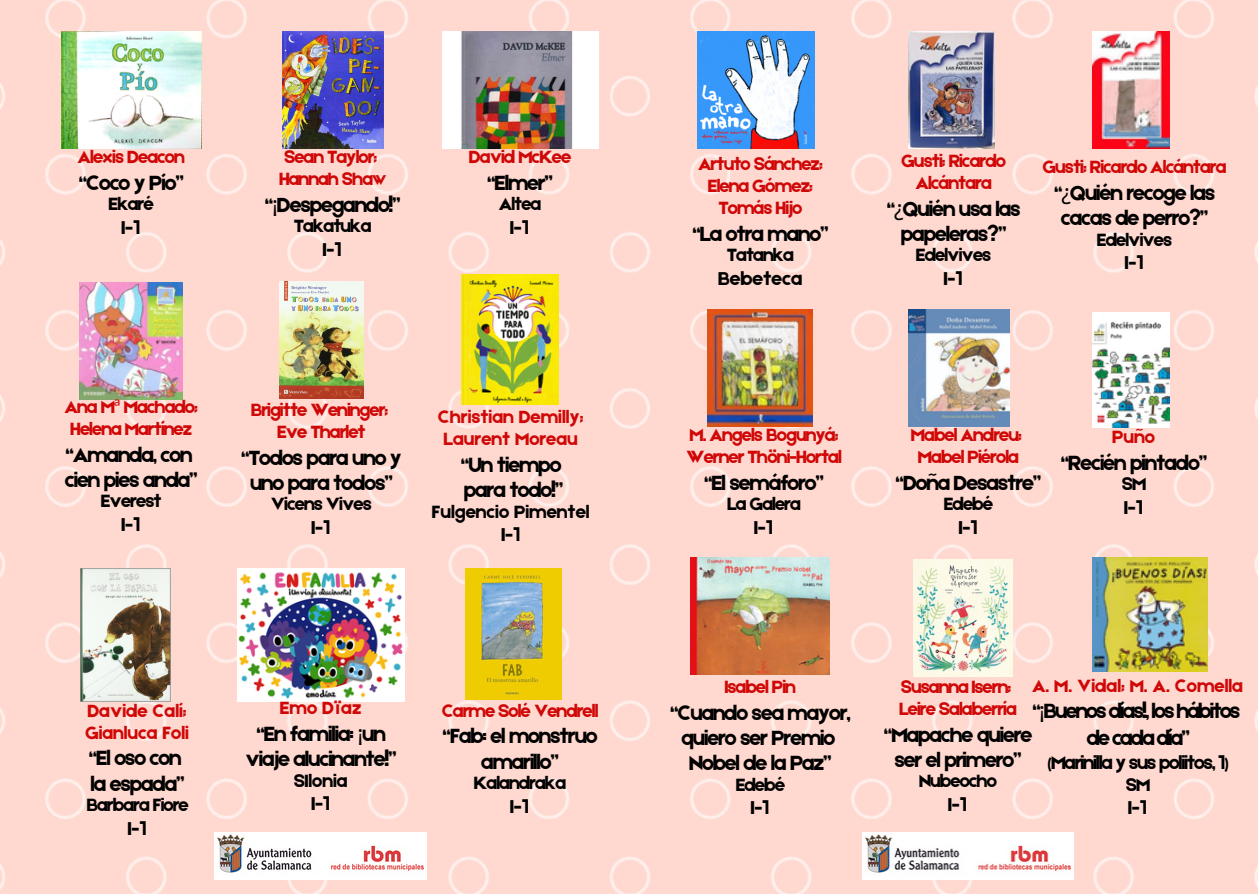
<style>
.page{position:relative;width:1258px;height:894px;background:#fff}
.page>*{position:absolute;margin:0;border:0;box-sizing:border-box;transform-origin:0 0}
.t1{font:21.9px/25.2px "Etna";letter-spacing:-.05em;color:#000;text-align:center}
.t2{font:21.9px/26.7px "Etna";letter-spacing:-.08em;color:#000;text-align:center}
.t3{font:19.8px "Etna";letter-spacing:-.06em;color:#000}
.t4{font:19.8px "Etna";color:#000}
.t5{font:18.9px/21.9px "Etna";letter-spacing:-.05em;color:#cf0707;text-align:center}
.t6{font:18.9px "Etna";letter-spacing:-.05em;color:#000}
.t7{font:18.9px/21.9px "Etna";color:#cf0707;text-align:center}
.t8{font:18.9px "Etna";color:#000}
.s1{font-family:"Noto Sans"}
</style>
<div class="page">
<div style="left:0;top:0;width:1258px;height:893px;background:#ffd8cf"></div>
<img style="left:62px;top:31px;width:139px;height:117px">
<img style="left:282px;top:31px;width:101px;height:117px">
<img style="left:443px;top:31px;width:155px;height:117px">
<img style="left:909px;top:31px;width:85px;height:117px">
<img style="left:1092px;top:31px;width:77px;height:117px">
<img style="left:707px;top:309px;width:106px;height:117px">
<img style="left:909px;top:309px;width:101px;height:117px">
<img style="left:79px;top:282px;width:104px;height:117px">
<img style="left:280px;top:281px;width:83px;height:117px">
<img style="left:214px;top:832px;width:212px;height:46px">
<img style="left:862px;top:832px;width:212px;height:46px">
<img style="left:698px;top:31px;width:117px;height:117px">
<img style="left:465px;top:568px;width:97px;height:131px">
<img style="left:690px;top:557px;width:140px;height:117px">
<img style="left:914px;top:559px;width:99px;height:117px">
<img style="left:1092px;top:557px;width:115px;height:114px">
<img style="left:1092px;top:312px;width:77px;height:115px">
<img style="left:462px;top:274px;width:96px;height:131px">
<img style="left:237px;top:568px;width:167px;height:133px">
<img style="left:81px;top:568px;width:90px;height:133px">
<p class="t5" style="left:78px;top:145px;width:109px">Alexis Deacon</p>
<p class="t1" style="left:79px;top:169px;width:107px">“Coco y Pío”</p>
<p class="t6" style="left:109px;top:191px;width:47px">Ekaré</p>
<p class="t3" style="left:121px;top:213px;width:20px">I-1</p>
<p class="t5" style="left:279px;top:145px;width:109px;text-align:left">Sean Taylor;<br>Hannah Shaw</p>
<p class="t1" style="left:265px;top:191px;width:137px">“<span class="s1">¡</span>Despegando!”</p>
<p class="t6" style="left:294px;top:213px;width:79px">Takatuka</p>
<p class="t3" style="left:323px;top:235px;width:20px">I-1</p>
<h1 class="t5" style="left:469px;top:145px;width:104px">David McKee</h1>
<p class="t1" style="left:487px;top:169px;width:67px">“Elmer”</p>
<p class="t6" style="left:499px;top:191px;width:44px">Altea</p>
<p class="t3" style="left:510px;top:213px;width:20px">I-1</p>
<p class="t5" style="left:65px;top:394px;width:135px">Ana M<span class="s1">ª</span> Machado;<br>Helena Martínez</p>
<p class="t1" style="left:65px;top:440px;width:129px">“Amanda, con</p>
<p class="t1" style="left:65px;top:465px;width:134px">cien pies anda”</p>
<p class="t6" style="left:101px;top:487px;width:62px">Everest</p>
<p class="t3" style="left:121px;top:510px;width:20px">I-1</p>
<h1 class="t5" style="left:250px;top:398px;width:139px">Brigitte Weninger;<br>Eve Tharlet</h1>
<h1 class="t1" style="left:241px;top:443px;width:162px">“Todos para uno y uno para todos”</h1>
<h1 class="t6" style="left:271px;top:490px;width:102px">Vicens Vives</h1>
<h1 class="t3" style="left:312px;top:513px;width:20px">I-1</h1>
<p class="t7" style="left:438px;top:405px;width:147px">Christian Demilly;<br>Laurent Moreau</p>
<p class="t1" style="left:461px;top:451px;width:102px">“Un tiempo</p>
<p class="t1" style="left:464px;top:476px;width:101px">para todo!”</p>
<h1 class="t8" style="left:432px;top:498px;width:159px">Fulgencio Pimentel</h1>
<p class="t3" style="left:501px;top:520px;width:20px">I-1</p>
<p class="t7" style="left:85px;top:698px;width:105px;text-align:left">Davide Calí;<br>Gianluca Foli</p>
<p class="t1" style="left:89px;top:744px;width:94px">“El oso con</p>
<h1 class="t1" style="left:90px;top:769px;width:96px">la espada”</h1>
<h1 class="t6" style="left:86px;top:791px;width:104px">Barbara Fiore</h1>
<p class="t3" style="left:128px;top:814px;width:20px">I-1</p>
<p class="t5" style="left:280px;top:696px;width:83px">Emo Dïaz</p>
<p class="t1" style="left:245px;top:720px;width:153px">“En familia: <span class="s1">¡</span>un viaje alucinante!”</p>
<p class="t8" style="left:294px;top:766px;width:55px">SIlonia</p>
<p class="t3" style="left:311px;top:789px;width:20px">I-1</p>
<p class="t5" style="left:442px;top:698px;width:158px">Carme Solé Vendrell</p>
<p class="t1" style="left:443px;top:722px;width:156px">“Fab: el monstruo amarillo”</p>
<p class="t6" style="left:474px;top:769px;width:94px">Kalandraka</p>
<p class="t3" style="left:510px;top:792px;width:20px">I-1</p>
<p class="t5" style="left:698px;top:152px;width:126px">Artuto Sánchez;<br>Elena Gómez;</p>
<p class="t5" style="left:718px;top:196px;width:85px">Tomás Hijo</p>
<p class="t1" style="left:692px;top:220px;width:138px">“La otra mano”</p>
<p class="t6" style="left:727px;top:242px;width:69px">Tatanka</p>
<p class="t4" style="left:717px;top:264px;width:87px">Bebeteca</p>
<p class="t5" style="left:901px;top:149px;width:106px">Gusti; Ricardo<br>Alcántara</p>
<p class="t1" style="left:887px;top:195px;width:135px">“<span class="s1">¿</span>Quién usa las papeleras?”</p>
<p class="t6" style="left:916px;top:242px;width:77px">Edelvives</p>
<p class="t3" style="left:944px;top:264px;width:20px">I-1</p>
<p class="t5" style="left:1042px;top:155px;width:185px">Gusti; Ricardo Alcántara</p>
<p class="t1" style="left:1054px;top:179px;width:162px">“<span class="s1">¿</span>Quién recoge las cacas de perro?”</p>
<p class="t6" style="left:1097px;top:226px;width:77px">Edelvives</p>
<p class="t3" style="left:1125px;top:249px;width:20px">I-1</p>
<p class="t5" style="left:686px;top:423px;width:157px;text-align:left">M. Angels Bogunyá;<br>Werner Thöni-Hortal</p>
<p class="t1" style="left:704px;top:469px;width:122px">“El semáforo”</p>
<h1 class="t6" style="left:727px;top:490px;width:75px">La Galera</h1>
<p class="t3" style="left:754px;top:513px;width:20px">I-1</p>
<p class="t5" style="left:911px;top:423px;width:112px">Mabel Andreu;<br>Mabel Piérola</p>
<p class="t1" style="left:895px;top:469px;width:147px">“Doña Desastre”</p>
<p class="t6" style="left:944px;top:490px;width:51px">Edebé</p>
<p class="t3" style="left:959px;top:513px;width:20px">I-1</p>
<p class="t5" style="left:1112px;top:424px;width:44px">Puño</p>
<p class="t1" style="left:1061px;top:448px;width:148px">“Recién pintado”</p>
<p class="t6" style="left:1121px;top:470px;width:26px">SM</p>
<p class="t3" style="left:1124px;top:493px;width:20px">I-1</p>
<p class="t5" style="left:725px;top:674px;width:73px">Isabel Pin</p>
<p class="t1" style="left:670px;top:698px;width:182px">“Cuando sea mayor, quiero ser Premio<br>Nobel de la Paz”</p>
<p class="t6" style="left:736px;top:770px;width:51px">Edebé</p>
<p class="t3" style="left:751px;top:793px;width:20px">I-1</p>
<h1 class="t7" style="left:1032px;top:673px;width:212px">A. M. Vidal; M. A. Comella</h1>
<h1 class="t2" style="left:1032px;top:696px;width:209px">“<span class="s1">¡</span>Buenos días!, los hábitos de cada día”</h1>
<h1 class="t3" style="left:1047px;top:748px;width:183px">(Marinilla y sus poliitos, 1)</h1>
<h1 class="t6" style="left:1126px;top:771px;width:26px">SM</h1>
<h1 class="t3" style="left:1128px;top:793px;width:20px">I-1</h1>
<p class="t5" style="left:899px;top:674px;width:119px;text-align:left">Susanna Isern;<br>Leire Salaberría</p>
<p class="t1" style="left:884px;top:720px;width:150px">“Mapache quiere ser el primero”</p>
<p class="t6" style="left:919px;top:767px;width:79px">Nubeocho</p>
<p class="t3" style="left:948px;top:790px;width:20px">I-1</p>
</div>
